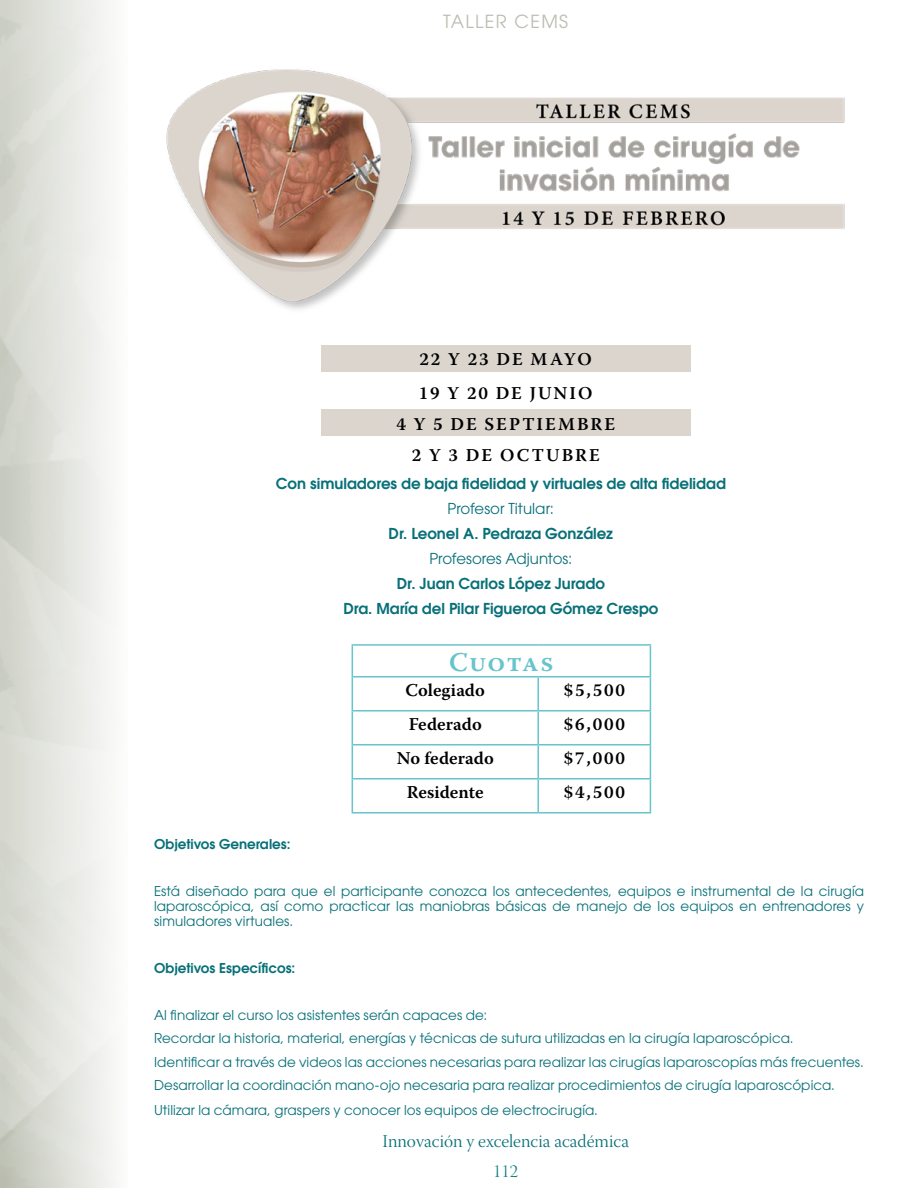
<style>
.page{position:relative;width:918px;height:1188px;background:#fff}
.page>*{position:absolute;margin:0;border:0;box-sizing:border-box;transform-origin:0 0}
.t1{font:600 27px "Warnock Pro";letter-spacing:.04em;color:#68c4cb}
.t2{font:600 18px/33.2px "Warnock Pro";letter-spacing:.1em;color:#000}
.t3{font:600 18px "Warnock Pro";color:#000}
.t4{font:18px "Warnock Pro Light Subh";color:#077078}
.t5{font:18px "ITC Avant Garde Pro";letter-spacing:.075em;color:#babfb1}
.t6{font:18px "Warnock Pro Light Disp";color:#087b7a}
.t7{font:600 15px/25px "ITC Avant Garde Pro";color:#077078;text-align:center}
.t8{font:15px "ITC Avant Garde Pro";color:#077078}
.t9{font:13.5px/23.5px "ITC Avant Garde Pro";letter-spacing:.005em;color:#077078;text-align:justify}
.t10{font:600 13.5px "ITC Avant Garde Pro";color:#077078}
</style>
<div class="page">
<div style="left:321px;top:346px;width:369px;height:26px;background:#dbd5ce"></div>
<div style="left:321px;top:410px;width:369px;height:26px;background:#dbd5ce"></div>
<hr style="left:352px;top:644px;width:186px;height:2px;background:#68c4cb">
<hr style="left:352px;top:646px;width:1px;height:30px;background:#68c4cb">
<hr style="left:538px;top:644px;width:113px;height:2px;background:#68c4cb">
<hr style="left:650px;top:646px;width:1px;height:30px;background:#68c4cb">
<hr style="left:352px;top:676px;width:186px;height:2px;background:#68c4cb">
<hr style="left:352px;top:678px;width:1px;height:32px;background:#68c4cb">
<hr style="left:538px;top:676px;width:113px;height:2px;background:#68c4cb">
<hr style="left:537px;top:678px;width:2px;height:32px;background:#68c4cb">
<hr style="left:650px;top:678px;width:1px;height:32px;background:#68c4cb">
<hr style="left:352px;top:710px;width:186px;height:2px;background:#68c4cb">
<hr style="left:352px;top:712px;width:1px;height:32px;background:#68c4cb">
<hr style="left:538px;top:710px;width:113px;height:2px;background:#68c4cb">
<hr style="left:537px;top:712px;width:2px;height:32px;background:#68c4cb">
<hr style="left:650px;top:712px;width:1px;height:32px;background:#68c4cb">
<hr style="left:352px;top:744px;width:186px;height:2px;background:#68c4cb">
<hr style="left:352px;top:746px;width:1px;height:32px;background:#68c4cb">
<hr style="left:538px;top:744px;width:113px;height:2px;background:#68c4cb">
<hr style="left:537px;top:746px;width:2px;height:32px;background:#68c4cb">
<hr style="left:650px;top:746px;width:1px;height:32px;background:#68c4cb">
<hr style="left:352px;top:778px;width:186px;height:2px;background:#68c4cb">
<hr style="left:352px;top:780px;width:1px;height:32px;background:#68c4cb">
<hr style="left:538px;top:778px;width:113px;height:2px;background:#68c4cb">
<hr style="left:537px;top:780px;width:2px;height:32px;background:#68c4cb">
<hr style="left:650px;top:780px;width:1px;height:32px;background:#68c4cb">
<hr style="left:352px;top:812px;width:186px;height:2px;background:#68c4cb">
<hr style="left:538px;top:812px;width:113px;height:2px;background:#68c4cb">
<img style="left:166px;top:69px;width:679px;height:241px">
<h2 class="t5" style="left:443px;top:10px;width:127px">TALLER CEMS</h2>
<h2 class="t2" style="left:419px;top:343px;width:175px">22 Y 23 DE MAYO<br>19 Y 20 DE JUNIO</h2>
<h2 class="t2" style="left:396px;top:407px;width:220px">4 Y 5 DE SEPTIEMBRE</h2>
<h2 class="t2" style="left:412px;top:438px;width:190px">2 Y 3 DE OCTUBRE</h2>
<p class="t7" style="left:276px;top:471px;width:452px">Con simuladores de baja fidelidad y virtuales de alta fidelidad</p>
<p class="t8" style="left:448px;top:499px;width:108px">Profesor Titular:</p>
<p class="t7" style="left:389px;top:521px;width:226px">Dr. Leonel A. Pedraza González</p>
<p class="t8" style="left:429px;top:549px;width:144px">Profesores Adjuntos:</p>
<p class="t7" style="left:343px;top:571px;width:317px">Dr. Juan Carlos López Jurado<br>Dra. María del Pilar Figueroa Gómez Crespo</p>
<h1 class="t1" style="left:449px;top:646px;width:106px">Cuotas</h1>
<h2 class="t3" style="left:406px;top:679px;width:81px">Colegiado</h2>
<h2 class="t2" style="left:564px;top:673px;width:63px">$5,500</h2>
<h2 class="t3" style="left:409px;top:713px;width:75px">Federado</h2>
<h2 class="t2" style="left:564px;top:707px;width:63px">$6,000</h2>
<h2 class="t3" style="left:397px;top:747px;width:99px">No federado</h2>
<h2 class="t2" style="left:564px;top:741px;width:63px">$7,000</h2>
<h2 class="t3" style="left:407px;top:781px;width:78px">Residente</h2>
<h2 class="t2" style="left:564px;top:775px;width:63px">$4,500</h2>
<p class="t10" style="left:154px;top:835px;width:138px">Objetivos Generales:</p>
<p class="t9" style="left:154px;top:883px;width:711px;line-height:15px">Está diseñado para que el participante conozca los antecedentes, equipos e instrumental de la cirugía laparoscópica, así como practicar las maniobras básicas de manejo de los equipos en entrenadores y simuladores virtuales.</p>
<p class="t10" style="left:154px;top:959px;width:143px">Objetivos Específicos:</p>
<p class="t9" style="left:154px;top:1003px;width:711px;text-align:left">Al finalizar el curso los asistentes serán capaces de:<br>Recordar la historia, material, energías y técnicas de sutura utilizadas en la cirugía laparoscópica.<br>Identificar a través de videos las acciones necesarias para realizar las cirugías laparoscopías más frecuentes.<br>Desarrollar la coordinación mano-ojo necesaria para realizar procedimientos de cirugía laparoscópica.</p>
<p class="t9" style="left:154px;top:1098px;width:445px">Utilizar la cámara, graspers y conocer los equipos de electrocirugía.</p>
<h2 class="t4" style="left:382px;top:1132px;width:248px">Innovación y excelencia académica</h2>
<h2 class="t6" style="left:493px;top:1161px;width:27px">112</h2>
</div>
